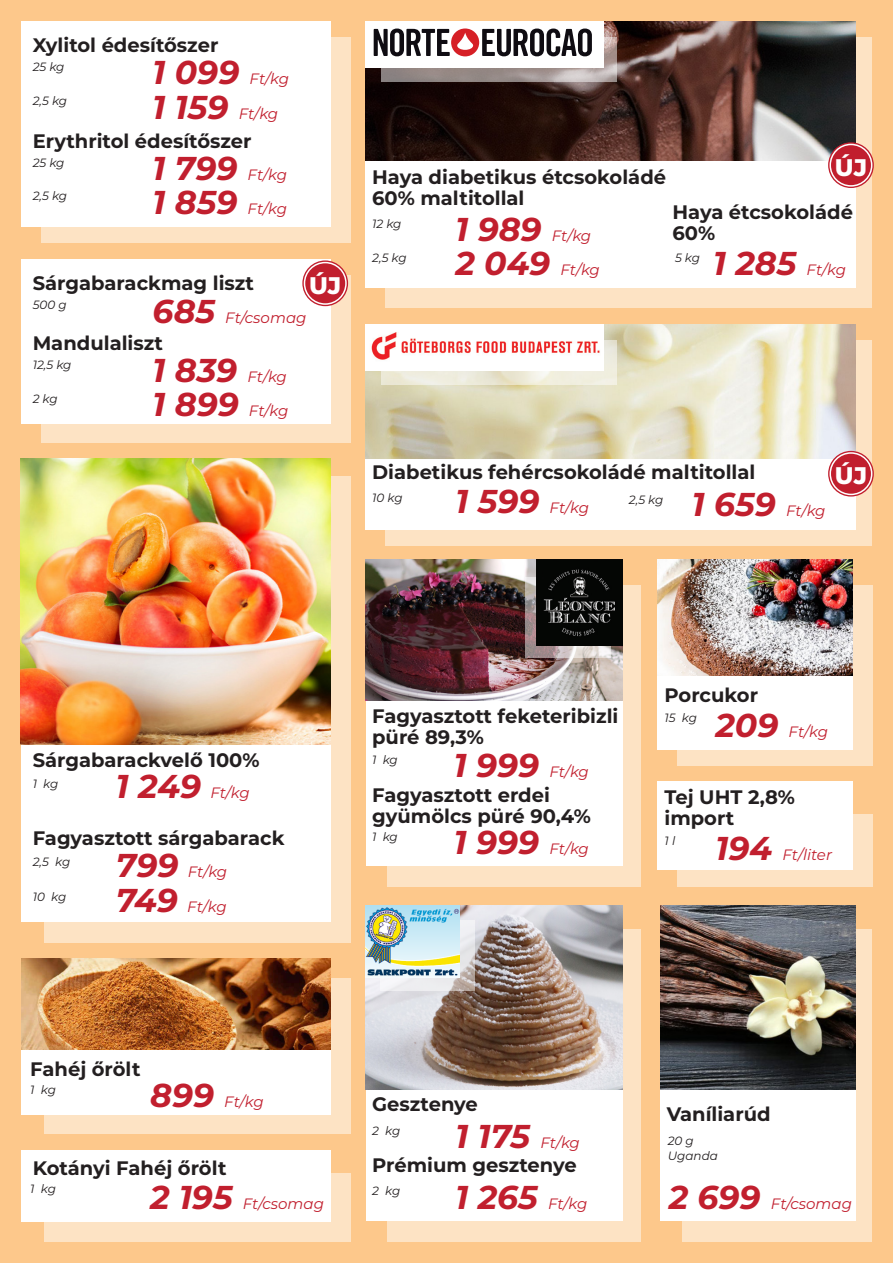
<style>
.page{position:relative;width:893px;height:1263px;background:#fdc88b}
.page>*{position:absolute;margin:0;border:0;box-sizing:border-box;transform-origin:0 0}
.t1{font:800 24px "Montserrat";color:#fff}
.t2{font:700 19.5px/21px "Montserrat";color:#231f20}
.t3{font:italic 15px "Montserrat";color:#c11f2e}
.t4{font:italic 12px "Montserrat";letter-spacing:-.02em;color:#231f20}
.s1{font-weight:700;font-size:33px}
</style>
<div class="page">
<div style="left:41px;top:37px;width:309px;height:206px;background:#fde3c4"></div>
<div style="left:41px;top:275px;width:309px;height:168px;background:#fde3c4"></div>
<div style="left:386px;top:37px;width:486px;height:271px;background:#fde3c4"></div>
<div style="left:386px;top:340px;width:486px;height:206px;background:#fde3c4"></div>
<div style="left:44px;top:476px;width:306px;height:466px;background:#fde3c4"></div>
<div style="left:44px;top:978px;width:306px;height:155px;background:#fde3c4"></div>
<div style="left:44px;top:1174px;width:306px;height:68px;background:#fde3c4"></div>
<div style="left:388px;top:585px;width:253px;height:302px;background:#fde3c4"></div>
<div style="left:388px;top:929px;width:253px;height:313px;background:#fde3c4"></div>
<div style="left:682px;top:929px;width:190px;height:313px;background:#fde3c4"></div>
<div style="left:677px;top:585px;width:196px;height:181px;background:#fde3c4"></div>
<div style="left:677px;top:814px;width:196px;height:73px;background:#fde3c4"></div>
<div style="left:21px;top:21px;width:310px;height:206px;background:#fff"></div>
<div style="left:21px;top:259px;width:310px;height:165px;background:#fff"></div>
<div style="left:366px;top:21px;width:490px;height:267px;background:#fff"></div>
<div style="left:366px;top:324px;width:490px;height:206px;background:#fff"></div>
<div style="left:21px;top:626px;width:310px;height:296px;background:#fff"></div>
<div style="left:21px;top:958px;width:310px;height:157px;background:#fff"></div>
<div style="left:21px;top:1150px;width:310px;height:71px;background:#fff"></div>
<div style="left:366px;top:665px;width:256px;height:201px;background:#fff"></div>
<div style="left:366px;top:1020px;width:256px;height:201px;background:#fff"></div>
<div style="left:660px;top:1020px;width:196px;height:201px;background:#fff"></div>
<div style="left:657px;top:560px;width:196px;height:189px;background:#fff"></div>
<div style="left:657px;top:781px;width:196px;height:89px;background:#fff"></div>
<img style="left:366px;top:21px;width:490px;height:139px">
<img style="left:366px;top:324px;width:490px;height:134px">
<img style="left:21px;top:458px;width:309px;height:287px">
<img style="left:366px;top:560px;width:256px;height:141px">
<img style="left:657px;top:560px;width:196px;height:116px">
<img style="left:366px;top:905px;width:256px;height:184px">
<img style="left:22px;top:958px;width:309px;height:91px">
<img style="left:660px;top:905px;width:196px;height:184px">
<svg style="left:382px;top:37px;width:235px;height:45px;background:#a99e9c"></svg>
<svg style="left:382px;top:340px;width:235px;height:45px;background:#edebdb"></svg>
<div style="left:366px;top:21px;width:238px;height:46px;background:#fff"></div>
<div style="left:451px;top:28px;width:28px;height:28px;background:#d61f26;border-radius:50%"></div>
<svg style="left:457px;top:33px;width:16px;height:17px"></svg>
<svg style="left:374px;top:29px;width:76px;height:27px"></svg>
<svg style="left:482px;top:29px;width:110px;height:27px"></svg>
<div style="left:366px;top:324px;width:238px;height:47px;background:#fff"></div>
<img style="left:371px;top:332px;width:229px;height:28px">
<svg style="left:525px;top:577px;width:86px;height:81px;background:#b6a9a8"></svg>
<svg style="left:380px;top:921px;width:94px;height:70px;background:#e3e1e1"></svg>
<img style="left:537px;top:560px;width:85px;height:86px">
<img style="left:366px;top:905px;width:93px;height:72px">
<svg style="left:828px;top:142px;width:46px;height:46px"></svg>
<div style="left:829px;top:144px;width:43px;height:43px;border:2px solid #fff;border-radius:50%"></div>
<svg style="left:828px;top:451px;width:46px;height:46px"></svg>
<div style="left:829px;top:452px;width:43px;height:43px;border:2px solid #fff;border-radius:50%"></div>
<svg style="left:302px;top:260px;width:46px;height:46px"></svg>
<div style="left:304px;top:262px;width:43px;height:43px;border:2px solid #fff;border-radius:50%"></div>
<p class="t2" style="left:33px;top:34px;width:187px">Xylitol édesítőszer</p>
<p class="t4" style="left:33px;top:58px;width:33px">25 kg</p>
<p class="t4" style="left:33px;top:93px;width:36px">2,5 kg</p>
<p class="t3" style="left:153px;top:69px;width:138px"><span class="s1">1 099</span> Ft/kg</p>
<p class="t3" style="left:153px;top:103px;width:127px"><span class="s1">1 159</span> Ft/kg</p>
<p class="t2" style="left:33px;top:129px;width:220px">Erythritol édesítőszer</p>
<p class="t4" style="left:33px;top:154px;width:33px">25 kg</p>
<p class="t4" style="left:33px;top:188px;width:36px">2,5 kg</p>
<p class="t3" style="left:153px;top:164px;width:136px"><span class="s1">1 799</span> Ft/kg</p>
<p class="t3" style="left:153px;top:198px;width:136px"><span class="s1">1 859</span> Ft/kg</p>
<p class="t2" style="left:33px;top:272px;width:223px">Sárgabarackmag liszt</p>
<p class="t1" style="left:309px;top:268px;width:34px">ÚJ</p>
<p class="t4" style="left:33px;top:297px;width:36px">500 g</p>
<p class="t3" style="left:153px;top:307px;width:155px"><span class="s1">685</span> Ft/csomag</p>
<p class="t2" style="left:33px;top:331px;width:132px">Mandulaliszt</p>
<p class="t4" style="left:33px;top:356px;width:40px">12,5 kg</p>
<p class="t4" style="left:33px;top:390px;width:27px">2 kg</p>
<p class="t3" style="left:153px;top:366px;width:136px"><span class="s1">1 839</span> Ft/kg</p>
<p class="t3" style="left:153px;top:400px;width:137px"><span class="s1">1 899</span> Ft/kg</p>
<p class="t1" style="left:835px;top:150px;width:34px">ÚJ</p>
<p class="t2" style="left:372px;top:166px;width:296px">Haya diabetikus étcsokoládé<br>60% maltitollal</p>
<p class="t2" style="left:672px;top:200px;width:182px">Haya étcsokoládé<br>60%</p>
<p class="t3" style="left:455px;top:226px;width:137px"><span class="s1">1 989</span> Ft/kg</p>
<p class="t4" style="left:372px;top:215px;width:31px">12 kg</p>
<p class="t4" style="left:372px;top:249px;width:36px">2,5 kg</p>
<p class="t3" style="left:455px;top:260px;width:146px"><span class="s1">2 049</span> Ft/kg</p>
<p class="t4" style="left:675px;top:249px;width:26px">5 kg</p>
<p class="t3" style="left:713px;top:260px;width:134px"><span class="s1">1 285</span> Ft/kg</p>
<p class="t2" style="left:372px;top:461px;width:385px">Diabetikus fehércsokoládé maltitollal</p>
<p class="t3" style="left:455px;top:498px;width:135px"><span class="s1">1 599</span> Ft/kg</p>
<p class="t4" style="left:372px;top:489px;width:32px">10 kg</p>
<p class="t4" style="left:629px;top:491px;width:36px">2,5 kg</p>
<p class="t3" style="left:692px;top:500px;width:135px"><span class="s1">1 659</span> Ft/kg</p>
<p class="t1" style="left:835px;top:458px;width:34px">ÚJ</p>
<p class="t2" style="left:33px;top:748px;width:228px">Sárgabarackvelő 100%</p>
<p class="t4" style="left:33px;top:775px;width:27px">1 kg</p>
<p class="t3" style="left:116px;top:783px;width:135px"><span class="s1">1 249</span> Ft/kg</p>
<p class="t2" style="left:33px;top:826px;width:253px">Fagyasztott sárgabarack</p>
<p class="t4" style="left:33px;top:854px;width:39px">2,5 kg</p>
<p class="t4" style="left:33px;top:888px;width:35px">10 kg</p>
<p class="t3" style="left:116px;top:861px;width:113px"><span class="s1">799</span> Ft/kg</p>
<p class="t3" style="left:116px;top:896px;width:112px"><span class="s1">749</span> Ft/kg</p>
<p class="t2" style="left:372px;top:704px;width:248px">Fagyasztott feketeribizli püré 89,3%</p>
<p class="t4" style="left:372px;top:751px;width:27px">1 kg</p>
<p class="t3" style="left:454px;top:762px;width:136px"><span class="s1">1 999</span> Ft/kg</p>
<p class="t2" style="left:372px;top:784px;width:179px">Fagyasztott erdei</p>
<p class="t2" style="left:372px;top:805px;width:220px">gyümölcs püré 90,4%</p>
<p class="t4" style="left:372px;top:828px;width:27px">1 kg</p>
<p class="t3" style="left:454px;top:838px;width:136px"><span class="s1">1 999</span> Ft/kg</p>
<p class="t2" style="left:664px;top:684px;width:95px">Porcukor</p>
<p class="t4" style="left:664px;top:710px;width:34px">15 kg</p>
<p class="t3" style="left:716px;top:721px;width:114px"><span class="s1">209</span> Ft/kg</p>
<p class="t2" style="left:664px;top:785px;width:132px">Tej UHT 2,8%</p>
<p class="t2" style="left:664px;top:806px;width:71px">import</p>
<p class="t4" style="left:664px;top:833px;width:12px">1 l</p>
<p class="t3" style="left:716px;top:844px;width:118px"><span class="s1">194</span> Ft/liter</p>
<p class="t2" style="left:30px;top:1057px;width:112px">Fahéj őrölt</p>
<p class="t4" style="left:30px;top:1081px;width:27px">1 kg</p>
<p class="t3" style="left:150px;top:1092px;width:115px"><span class="s1">899</span> Ft/kg</p>
<p class="t2" style="left:33px;top:1157px;width:196px">Kotányi Fahéj őrölt</p>
<p class="t4" style="left:30px;top:1181px;width:27px">1 kg</p>
<p class="t3" style="left:150px;top:1193px;width:175px"><span class="s1">2 195</span> Ft/csomag</p>
<p class="t2" style="left:372px;top:1093px;width:107px">Gesztenye</p>
<p class="t2" style="left:667px;top:1103px;width:105px">Vaníliarúd</p>
<p class="t2" style="left:372px;top:1153px;width:206px">Prémium gesztenye</p>
<p class="t3" style="left:455px;top:1133px;width:126px"><span class="s1">1 175</span> Ft/kg</p>
<p class="t3" style="left:455px;top:1193px;width:133px"><span class="s1">1 265</span> Ft/kg</p>
<p class="t4" style="left:372px;top:1122px;width:30px">2 kg</p>
<p class="t4" style="left:668px;top:1133px;width:28px">20 g</p>
<p class="t4" style="left:668px;top:1147px;width:52px">Uganda</p>
<p class="t3" style="left:669px;top:1193px;width:185px"><span class="s1">2 699</span> Ft/csomag</p>
<p class="t4" style="left:372px;top:1183px;width:30px">2 kg</p>
</div>
